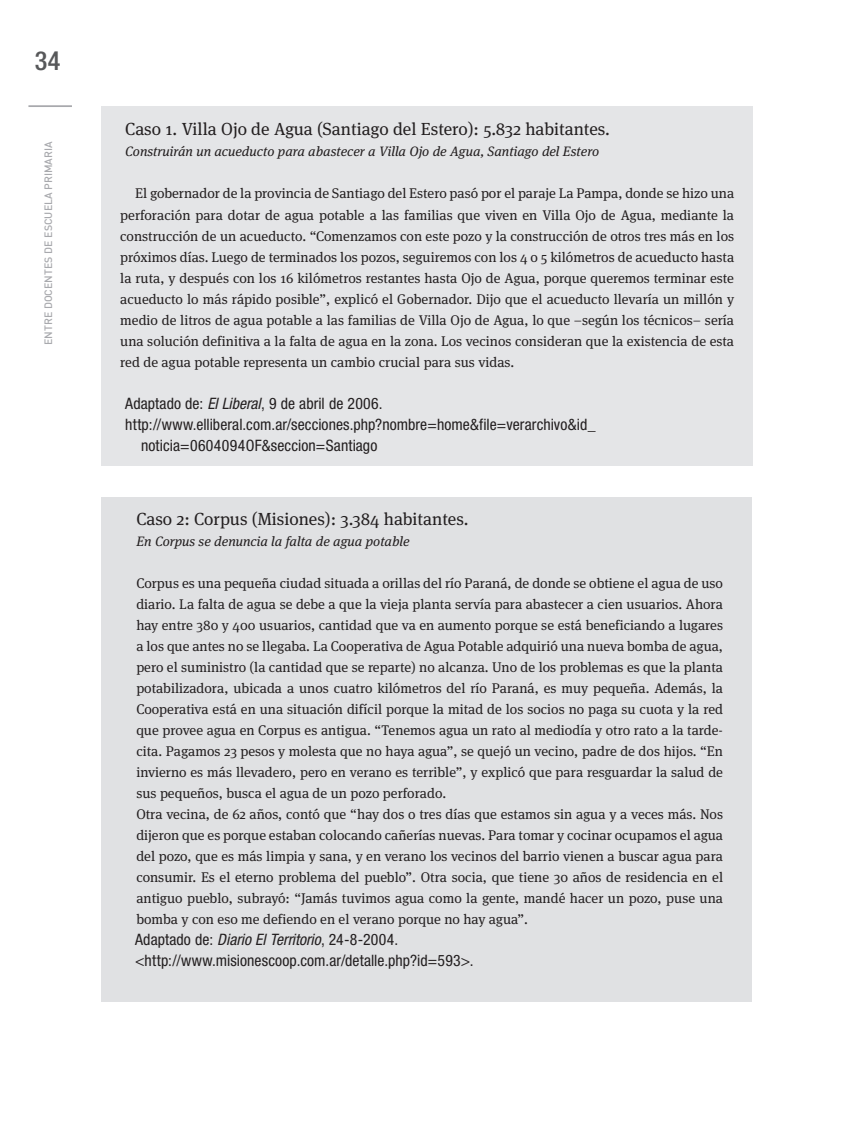
<style>
.page{position:relative;width:848px;height:1121px;background:#fff}
.page>*{position:absolute;margin:0;border:0;box-sizing:border-box;transform-origin:0 0}
.t1{font:500 condensed 26.25px "Helvetica Neue LT Std";color:#57585a}
.destacado{font:17.5px "Meta Serif OT";color:#231f20}
.Texto_Fuente{font:condensed 15.75px/21px "Helvetica Neue LT Std";letter-spacing:.005em;color:#231f20}
.destacado-2{font:14px/21px "Meta Serif OT";color:#231f20;text-align:justify}
.destacado-3{font:italic 13.65px "Meta Serif OT";color:#231f20}
.t2{font:500 10.5px "DIN";color:#a8a9ad}
.s1{font-style:italic}
</style>
<div class="page">
<hr style="left:28px;top:105px;width:44px;height:2px;background:#a8a9ad">
<div style="left:101px;top:106px;width:652px;height:359px;background:#e4e5e7"></div>
<div style="left:101px;top:497px;width:650px;height:503px;background:#e0e1e3"></div>
<h1 class="t1" style="left:35px;top:45px;width:27px">34</h1>
<p class="t2" style="left:42px;top:345px;width:205px;rotate:-90deg">ENTRE DOCENTES DE ESCUELA PRIMARIA</p>
<p class="destacado" style="left:125px;top:119px;width:486px">Caso 1. Villa Ojo de Agua (Santiago del Estero): 5.832 habitantes.</p>
<p class="destacado-3" style="left:125px;top:144px;width:475px">Construirán un acueducto para abastecer a Villa Ojo de Agua, Santiago del Estero</p>
<p class="destacado-2" style="left:120px;top:183px;width:615px;text-indent:15px">El gobernador de la provincia de Santiago del Estero pasó por el paraje La Pampa, donde se hizo una perforación para dotar de agua potable a las familias que viven en Villa Ojo de Agua, mediante la construcción de un acueducto. “Comenzamos con este pozo y la construcción de otros tres más en los próximos días. Luego de terminados los pozos, seguiremos con los 4 o 5 kilómetros de acueducto hasta la ruta, y después con los 16 kilómetros restantes hasta Ojo de Agua, porque queremos terminar este acueducto lo más rápido posible”, explicó el Gobernador. Dijo que el acueducto llevaría un millón y medio de litros de agua potable a las familias de Villa Ojo de Agua, lo que –según los técnicos– sería una solución definitiva a la falta de agua en la zona. Los vecinos consideran que la existencia de esta red de agua potable representa un cambio crucial para sus vidas.</p>
<p class="Texto_Fuente" style="left:125px;top:392px;width:259px">Adaptado de: <span class="s1">El Liberal</span>, 9 de abril de 2006.</p>
<p class="Texto_Fuente" style="left:141px;top:413px;width:456px;text-indent:-16px">http://www.elliberal.com.ar/secciones.php?nombre=home&amp;file=verarchivo&amp;id_ noticia=0604094OF&amp;seccion=Santiago</p>
<p class="destacado" style="left:136px;top:508px;width:333px">Caso 2: Corpus (Misiones): 3.384 habitantes.</p>
<p class="destacado-3" style="left:136px;top:533px;width:275px">En Corpus se denuncia la falta de agua potable</p>
<p class="destacado-2" style="left:136px;top:572px;width:588px">Corpus es una pequeña ciudad situada a orillas del río Paraná, de donde se obtiene el agua de uso diario. La falta de agua se debe a que la vieja planta servía para abastecer a cien usuarios. Ahora hay entre 380 y 400 usuarios, cantidad que va en aumento porque se está beneficiando a lugares a los que antes no se llegaba. La Cooperativa de Agua Potable adquirió una nueva bomba de agua, pero el suministro (la cantidad que se reparte) no alcanza. Uno de los problemas es que la planta potabilizadora, ubicada a unos cuatro kilómetros del río Paraná, es muy pequeña. Además, la Cooperativa está en una situación difícil porque la mitad de los socios no paga su cuota y la red que provee agua en Corpus es antigua. “Tenemos agua un rato al mediodía y otro rato a la tarde&shy;cita. Pagamos 23 pesos y molesta que no haya agua”, se quejó un vecino, padre de dos hijos. “En invierno es más llevadero, pero en verano es terrible”, y explicó que para resguardar la salud de sus pequeños, busca el agua de un pozo perforado.</p>
<p class="destacado-2" style="left:136px;top:803px;width:588px">Otra vecina, de 62 años, contó que “hay dos o tres días que estamos sin agua y a veces más. Nos dijeron que es porque estaban colocando cañerías nuevas. Para tomar y cocinar ocupamos el agua del pozo, que es más limpia y sana, y en verano los vecinos del barrio vienen a buscar agua para consumir. Es el eterno problema del pueblo”. Otra socia, que tiene 30 años de residencia en el antiguo pueblo, subrayó: “Jamás tuvimos agua como la gente, mandé hacer un pozo, puse una bomba y con eso me defiendo en el verano porque no hay agua”.</p>
<p class="Texto_Fuente" style="left:135px;top:928px;width:264px">Adaptado de: <span class="s1">Diario El Territorio</span>, 24-8-2004.</p>
<p class="Texto_Fuente" style="left:135px;top:949px;width:340px">&lt;http://www.misionescoop.com.ar/detalle.php?id=593&gt;.</p>
</div>
